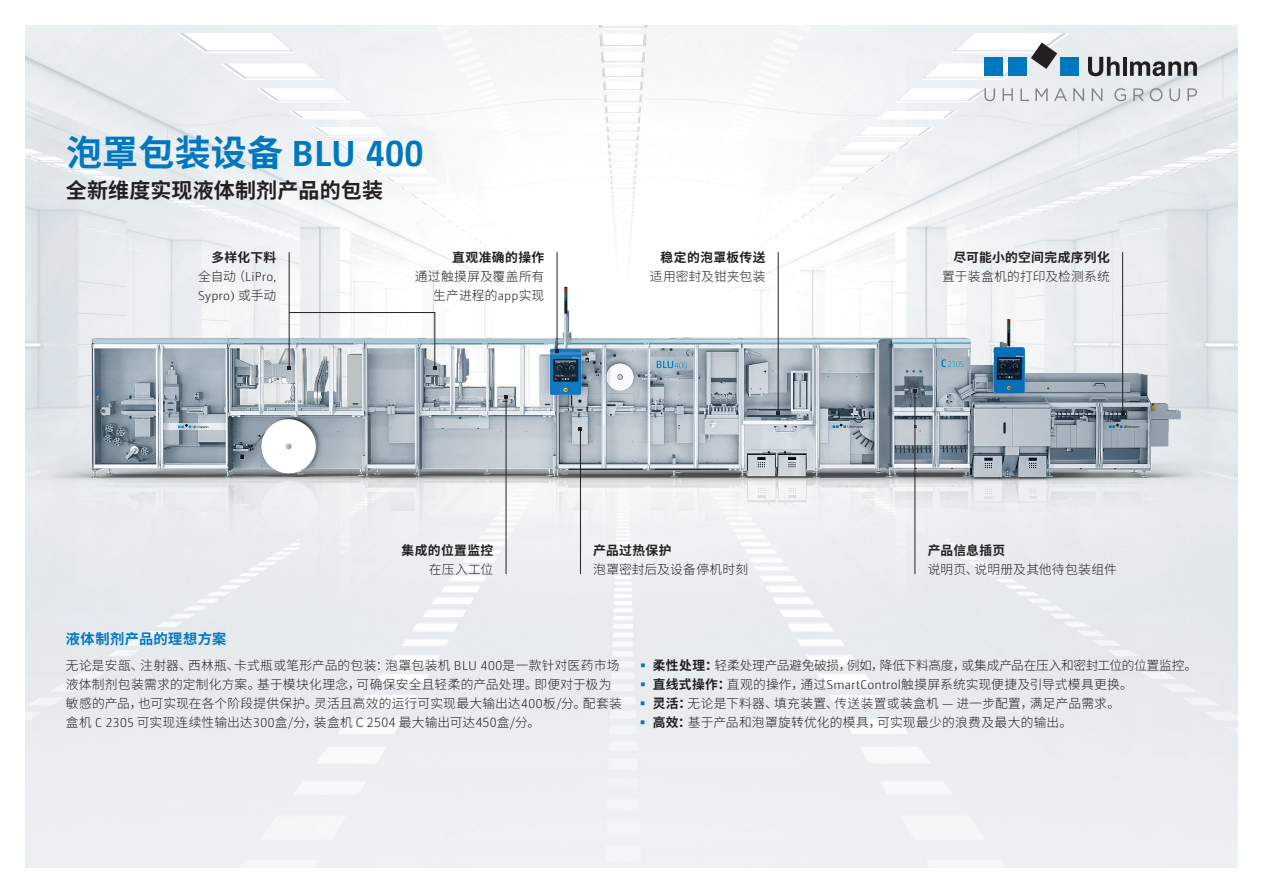
<style>
.page{position:relative;width:1263px;height:893px;background:#fff}
.page>*{position:absolute;margin:0;border:0;box-sizing:border-box;transform-origin:0 0}
.t1{font:700 36px "Noto Sans CJ Ksc";letter-spacing:.005em;color:#0078c0}
.t2{font:700 21px "Noto Sans CJ Ksc";letter-spacing:.005em;color:#231f20}
.t3{font:700 14.25px "Noto Sans CJ Ksc";letter-spacing:.03em;color:#0078c0}
.t4{font:300 12.75px/19.2px "Noto Sans CJ Ksc";letter-spacing:.015em;color:#231f20}
.t5{font:700 12.75px "Noto Sans CJ Ksc";letter-spacing:.03em;color:#231f20}
.t6{font:300 12.75px/19.2px "Camingo Dos Pro";letter-spacing:.03em;color:#231f20}
.s1{font-family:"Camingo Dos Pro"}
.s2{font-family:"Noto Sans CJ Ksc"}
.s3{font-family:"Adobe Song Std"}
.s4{font-weight:700}
</style>
<div class="page">
<img style="left:26px;top:26px;width:1211px;height:841px">
<svg style="left:1031px;top:43px;width:26px;height:26px"></svg>
<div style="left:984px;top:57px;width:19px;height:19px;background:#0078c0"></div>
<div style="left:1008px;top:57px;width:19px;height:19px;background:#0078c0"></div>
<div style="left:1059px;top:57px;width:19px;height:19px;background:#0078c0"></div>
<svg style="left:1088px;top:57px;width:31px;height:19px"></svg>
<hr style="left:1123px;top:57px;width:3px;height:19px;background:#231f20">
<svg style="left:1130px;top:61px;width:67px;height:15px"></svg>
<svg style="left:984px;top:88px;width:213px;height:13px;background:#d2d6d9"></svg>
<img style="left:26px;top:271px;width:1211px;height:350px">
<hr style="left:506px;top:397px;width:1px;height:177px;background:#231f20">
<svg style="left:504px;top:395px;width:4px;height:4px"></svg>
<hr style="left:580px;top:429px;width:1px;height:145px;background:#231f20">
<hr style="left:914px;top:391px;width:1px;height:183px;background:#231f20">
<hr style="left:778px;top:252px;width:1px;height:161px;background:#231f20">
<svg style="left:776px;top:411px;width:4px;height:4px"></svg>
<hr style="left:289px;top:252px;width:1px;height:116px;background:#231f20">
<hr style="left:557px;top:252px;width:1px;height:99px;background:#231f20">
<hr style="left:1122px;top:252px;width:1px;height:161px;background:#231f20">
<svg style="left:287px;top:312px;width:149px;height:58px"></svg>
<svg style="left:641px;top:663px;width:4px;height:4px"></svg>
<svg style="left:641px;top:682px;width:4px;height:4px"></svg>
<svg style="left:641px;top:701px;width:4px;height:4px"></svg>
<svg style="left:641px;top:721px;width:4px;height:3px"></svg>
<h1 class="t1" style="left:66px;top:132px;width:359px">泡罩包装设备 <span class="s1">BLU 400</span></h1>
<h2 class="t2" style="left:66px;top:178px;width:319px">全新维度实现液体制剂产品的包装</h2>
<p class="t5" style="left:212px;top:250px;width:66px">多样化下料</p>
<p class="t6" style="left:198px;top:267px;width:80px"><span class="s2">全自动（</span>LiPro,<br>Sypro<span class="s3">）</span><span class="s2">或手动</span></p>
<p class="t5" style="left:452px;top:250px;width:94px">直观准确的操作</p>
<p class="t4" style="left:415px;top:267px;width:131px;text-align:right">通过触摸屏及覆盖所有生产进程的<span class="s1">app</span>实现</p>
<p class="t5" style="left:661px;top:250px;width:106px">稳定的泡罩板传送</p>
<p class="t4" style="left:650px;top:267px;width:117px">适用密封及钳夹包装</p>
<p class="t5" style="left:401px;top:543px;width:93px">集成的位置监控</p>
<p class="t4" style="left:429px;top:560px;width:66px">在压入工位</p>
<p class="t5" style="left:593px;top:543px;width:80px">产品过热保护</p>
<p class="t4" style="left:593px;top:560px;width:156px">泡罩密封后及设备停机时刻</p>
<p class="t5" style="left:953px;top:250px;width:158px">尽可能小的空间完成序列化</p>
<p class="t4" style="left:942px;top:267px;width:169px">置于装盒机的打印及检测系统</p>
<p class="t5" style="left:928px;top:543px;width:79px">产品信息插页</p>
<p class="t4" style="left:928px;top:560px;width:191px">说明页、说明册及其他待包装组件</p>
<p class="t3" style="left:66px;top:631px;width:162px">液体制剂产品的理想方案</p>
<p class="t4" style="left:66px;top:656px;width:558px">无论是安瓿、注射器、西林瓶、卡式瓶或笔形产品的包装：泡罩包装机 <span class="s1">BLU 400</span>是一款针对医药市场液体制剂包装需求的定制化方案。基于模块化理念，可确保安全且轻柔的产品处理。即便对于极为敏感的产品，也可实现在各个阶段提供保护。灵活且高效的运行可实现最大输出达<span class="s1">400</span>板/分。配套装盒机 <span class="s1">C 2305</span> 可实现连续性输出达<span class="s1">300</span>盒/分，装盒机 C 2504 最大输出可达450盒/分。</p>
<p class="t4" style="left:653px;top:656px;width:546px"><span class="s4">柔性处理：</span>轻柔处理产品避免破损，例如，降低下料高度，或集成产品在压入和密封工位的位置监控。<span class="s4">直线式操作：</span>直观的操作，通过<span class="s1">SmartControl</span>触摸屏系统实现便捷及引导式模具更换。<br><span class="s4">灵活：</span>无论是下料器、填充装置、传送装置或装盒机 — 进一步配置，满足产品需求。<br><span class="s4">高效：</span>基于产品和泡罩旋转优化的模具，可实现最少的浪费及最大的输出。</p>
</div>
